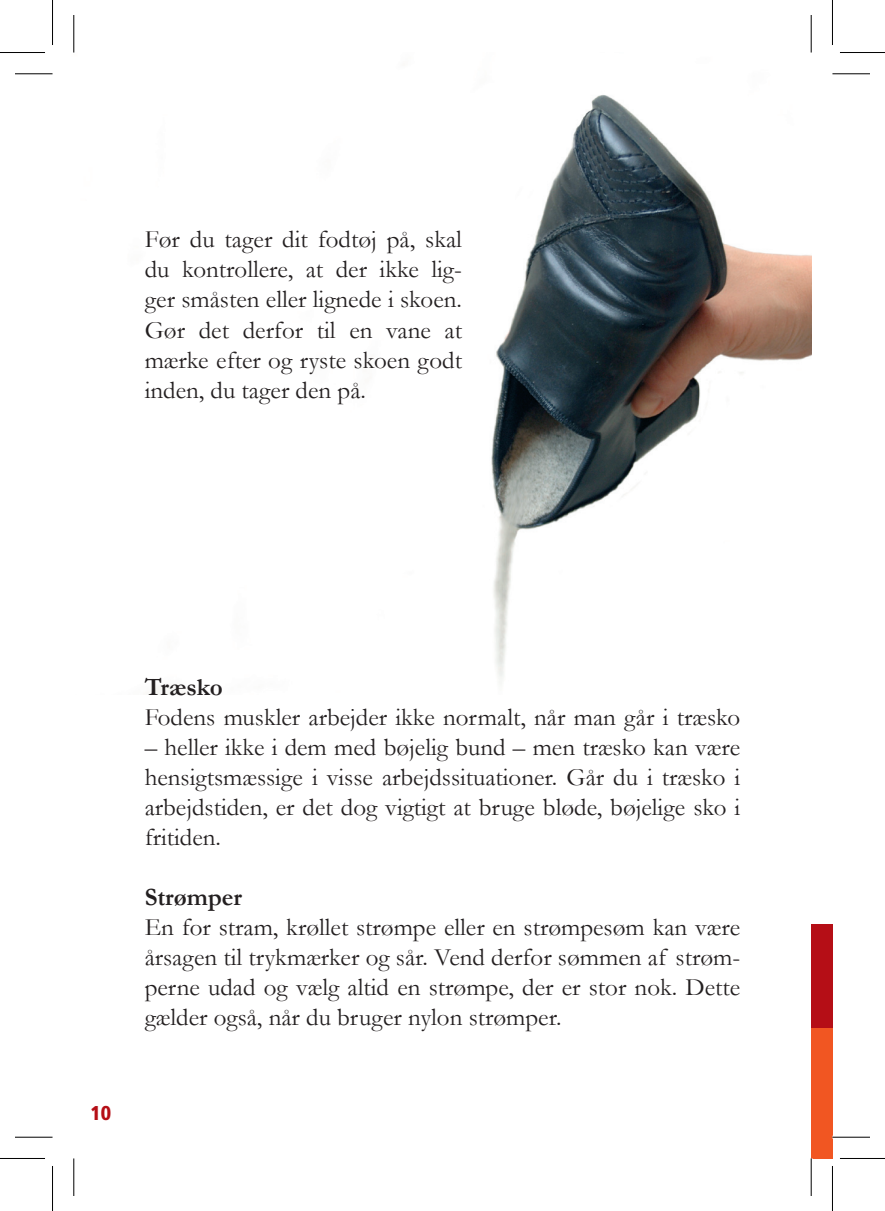
<style>
.page{position:relative;width:885px;height:1211px;background:#fff}
.page>*{position:absolute;margin:0;border:0;box-sizing:border-box;transform-origin:0 0}
.t1{font:25px/30px "Garamond";color:#231f20;text-align:justify}
.t2{font:700 25px "Garamond";color:#231f20}
.t3{font:900 condensed 20px "Frutiger";color:#b50e16}
</style>
<div class="page">
<img style="left:73px;top:52px;width:738px;height:642px">
<div style="left:811px;top:986px;width:21px;height:172px;background:#f15622"></div>
<div style="left:811px;top:924px;width:21px;height:103px;background:#b50e16"></div>
<hr style="left:15px;top:73px;width:38px;height:1px;background:#000">
<hr style="left:832px;top:73px;width:38px;height:1px;background:#000">
<hr style="left:15px;top:1136px;width:38px;height:1px;background:#000">
<hr style="left:832px;top:1136px;width:38px;height:1px;background:#000">
<hr style="left:73px;top:15px;width:1px;height:37px;background:#000">
<hr style="left:73px;top:1158px;width:1px;height:38px;background:#000">
<hr style="left:810px;top:15px;width:1px;height:37px;background:#000">
<hr style="left:810px;top:1158px;width:1px;height:38px;background:#000">
<hr style="left:0;top:52px;width:45px;height:1px;background:#000">
<hr style="left:840px;top:52px;width:45px;height:1px;background:#000">
<hr style="left:0;top:1158px;width:45px;height:1px;background:#000">
<hr style="left:840px;top:1158px;width:45px;height:1px;background:#000">
<hr style="left:52px;top:0;width:1px;height:45px;background:#000">
<hr style="left:52px;top:1166px;width:1px;height:45px;background:#000">
<hr style="left:832px;top:0;width:1px;height:45px;background:#000">
<hr style="left:832px;top:1166px;width:1px;height:45px;background:#000">
<p class="t1" style="left:145px;top:224px;width:319px">Før du tager dit fodtøj på, skal du kontrollere, at der ikke lig&shy;ger småsten eller lignede i skoen.<br>Gør det derfor til en vane at mærke efter og ryste skoen godt inden, du tager den på.</p>
<p class="t3" style="left:91px;top:1101px;width:22px">10</p>
<p class="t2" style="left:145px;top:672px;width:80px">Træsko</p>
<p class="t1" style="left:145px;top:702px;width:597px">Fodens muskler arbejder ikke normalt, når man går i træsko</p>
<p class="t1" style="left:145px;top:732px;width:597px">– heller ikke i dem med bøjelig bund – men træsko kan være hensigtsmæssige i visse arbejdssituationer. Går du i træsko i arbejdstiden, er det dog vigtigt at bruge bløde, bøjelige sko i fritiden.</p>
<p class="t2" style="left:145px;top:882px;width:99px">Strømper</p>
<p class="t1" style="left:145px;top:912px;width:597px">En for stram, krøllet strømpe eller en strømpesøm kan være årsagen til trykmærker og sår. Vend derfor sømmen af strøm&shy;perne udad og vælg altid en strømpe, der er stor nok. Dette gælder også, når du bruger nylon strømper.</p>
</div>
